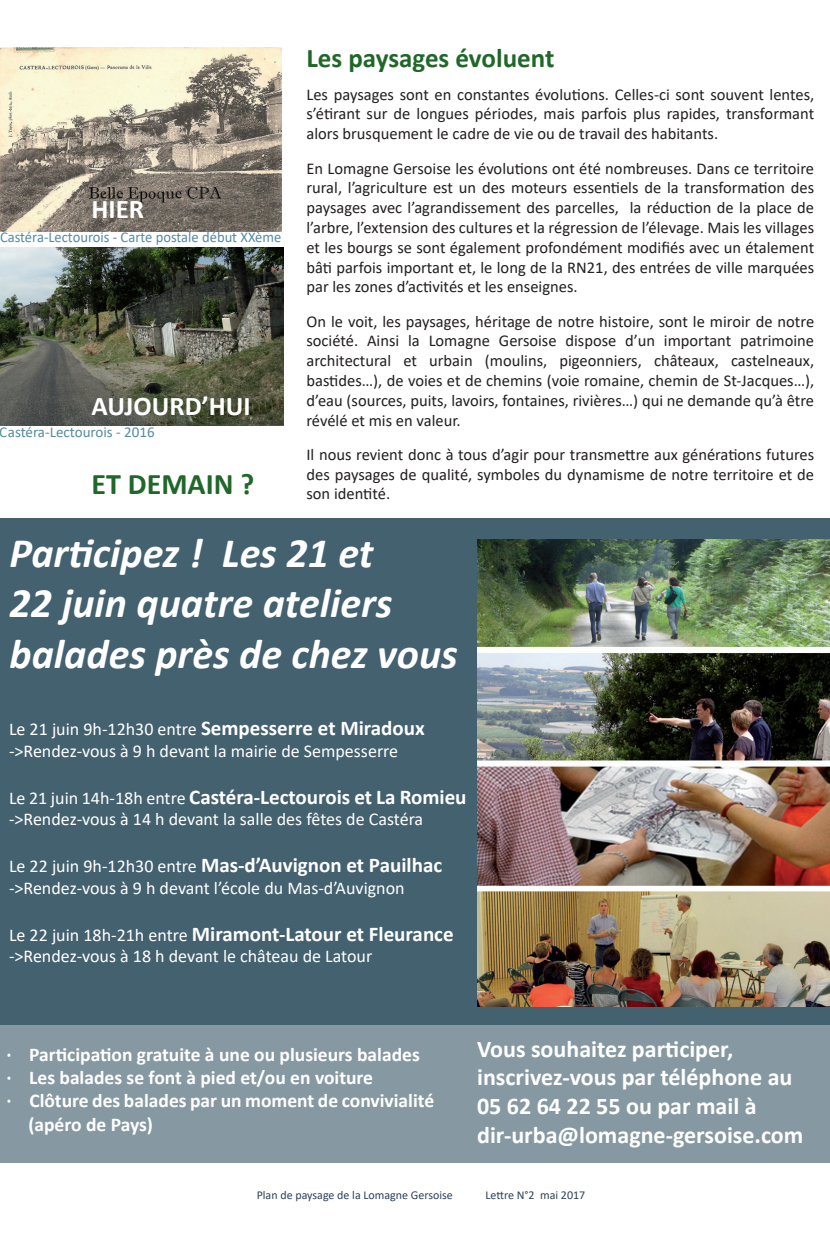
<style>
.page{position:relative;width:830px;height:1254px;background:#fff}
.page>*{position:absolute;margin:0;border:0;box-sizing:border-box;transform-origin:0 0}
.t1{font:italic 700 42px/50.4px "Calibri";color:#fff}
.t2{font:700 30px "Calibri";color:#216729}
.t3{font:700 27px "Calibri";color:#216729}
.t4{font:700 27px "Calibri";color:#fff}
.t5{font:700 24px/28.8px "Calibri";color:#fff}
.t6{font:700 21px "Calibri";color:#fff}
.t7{font:700 19.5px "Calibri";color:#fff}
.t8{font:18px/21.6px "Calibri";color:#fff}
.t9{font:16.5px/19.8px "Calibri";color:#231f20;text-align:justify}
.t10{font:15px "Calibri";color:#558ba1}
.t11{font:12px "Calibri";color:#2d4258}
.s1{font-weight:700;font-size:21px}
.s2{font-weight:400;font-size:18px}
</style>
<div class="page">
<div style="left:0;top:518px;width:829px;height:507px;background:#446170"></div>
<img style="left:477px;top:540px;width:352px;height:466px">
<img style="left:0;top:47px;width:282px;height:184px">
<img style="left:0;top:247px;width:283px;height:179px">
<div style="left:0;top:1025px;width:829px;height:137px;background:#8699a2"></div>
<h3 class="t3" style="left:306px;top:39px;width:249px">Les paysages évoluent</h3>
<p class="t9" style="left:306px;top:84px;width:509px">Les paysages sont en constantes évolutions. Celles-ci sont souvent lentes, s’étirant sur de longues périodes, mais parfois plus rapides, transformant alors brusquement le cadre de vie ou de travail des habitants.</p>
<p class="t9" style="left:306px;top:158px;width:509px">En Lomagne Gersoise les évolutions ont été nombreuses. Dans ce territoire rural, l’agriculture est un des moteurs essentiels de la transformation des paysages avec l’agrandissement des parcelles, la réduction de la place de l’arbre, l’extension des cultures et la régression de l’élevage. Mais les villages et les bourgs se sont également profondément modifiés avec un étalement bâti parfois important et, le long de la RN21, des entrées de ville marquées par les zones d’activités et les enseignes.</p>
<p class="t9" style="left:306px;top:311px;width:509px">On le voit, les paysages, héritage de notre histoire, sont le miroir de notre société. Ainsi la Lomagne Gersoise dispose d’un important patrimoine architectural et urbain (moulins, pigeonniers, châteaux, castelneaux, bastides…), de voies et de chemins (voie romaine, chemin de St-Jacques…), d’eau (sources, puits, lavoirs, fontaines, rivières…) qui ne demande qu’à être révélé et mis en valeur.</p>
<p class="t9" style="left:306px;top:444px;width:509px">Il nous revient donc à tous d’agir pour transmettre aux générations futures des paysages de qualité, symboles du dynamisme de notre territoire et de son identité.</p>
<h1 class="t1" style="left:10px;top:526px;width:449px">Participez ! Les 21 et<br>22 juin quatre ateliers balades près de chez vous</h1>
<h3 class="t4" style="left:91px;top:189px;width:54px">HIER</h3>
<p class="t10" style="left:0;top:227px;width:283px">Castéra-Lectourois - Carte postale début XXème</p>
<h3 class="t4" style="left:91px;top:387px;width:161px">AUJOURD’HUI</h3>
<p class="t10" style="left:0;top:422px;width:156px">Castéra-Lectourois - 2016</p>
<h2 class="t2" style="left:91px;top:463px;width:164px">ET DEMAIN ?</h2>
<p class="t8" style="left:9px;top:718px;width:417px">Le 21 juin 9h-12h30 entre <span class="s1">Sempesserre et Miradoux </span>-&gt;Rendez-vous à 9 h devant la mairie de Sempesserre</p>
<p class="t6" style="left:9px;top:782px;width:459px"><span class="s2">Le 21 juin 14h-18h entre</span> Castéra-Lectourois et La Romieu</p>
<p class="t8" style="left:9px;top:808px;width:415px">-&gt;Rendez-vous à 14 h devant la salle des fêtes de Castéra</p>
<p class="t6" style="left:9px;top:850px;width:434px"><span class="s2">Le 22 juin 9h-12h30 entre</span> Mas-d’Auvignon et Pauilhac</p>
<p class="t8" style="left:9px;top:876px;width:397px">-&gt;Rendez-vous à 9 h devant l’école du Mas-d’Auvignon</p>
<p class="t6" style="left:9px;top:918px;width:446px"><span class="s2">Le 22 juin 18h-21h entre</span> Miramont-Latour et Fleurance</p>
<p class="t8" style="left:9px;top:945px;width:364px">-&gt;Rendez-vous à 18 h devant le château de Latour</p>
<p class="t7" style="left:6px;top:1040px;width:414px">· Participation gratuite à une ou plusieurs balades</p>
<p class="t7" style="left:6px;top:1063px;width:368px">· Les balades se font à pied et/ou en voiture</p>
<p class="t7" style="left:6px;top:1087px;width:429px">· Clôture des balades par un moment de convivialité</p>
<p class="t7" style="left:28px;top:1110px;width:126px">(apéro de Pays)</p>
<h3 class="t5" style="left:477px;top:1034px;width:327px">Vous souhaitez participer, inscrivez-vous par téléphone au<br>05 62 64 22 55 ou par mail à dir-urba@lomagne-gersoise.com</h3>
<p class="t11" style="left:256px;top:1186px;width:198px">Plan de paysage de la Lomagne Gersoise</p>
<p class="t11" style="left:485px;top:1186px;width:101px">Lettre N°2 mai 2017</p>
</div>
